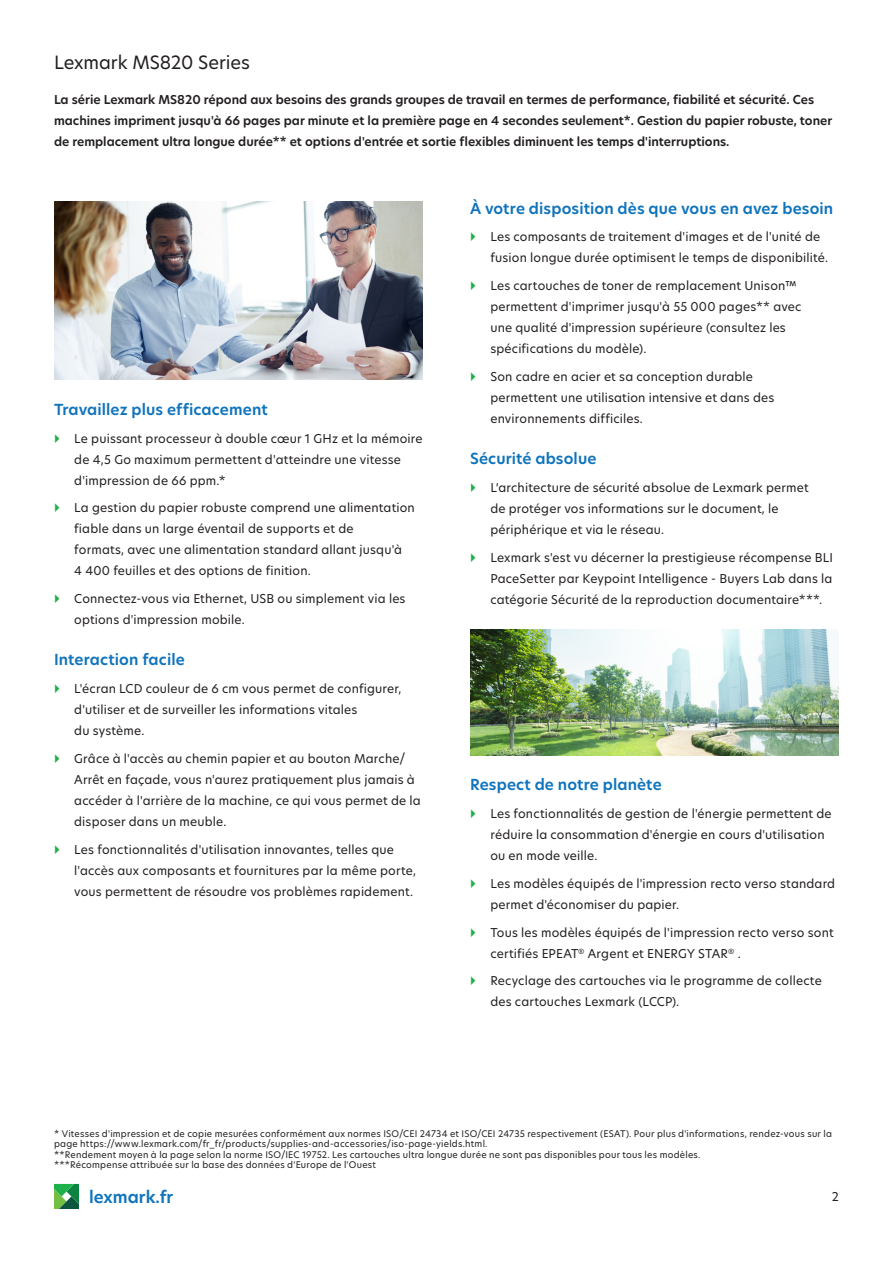
<style>
.page{position:relative;width:893px;height:1263px;background:#fff}
.page>*{position:absolute;margin:0;border:0;box-sizing:border-box;transform-origin:0 0}
.Title_-_secondary_he{font:18px "TP Hero";letter-spacing:-.005em;color:#231f20}
.URL{font:600 16.5px "TP Hero";color:#1074bc}
.Body_header_-_level{font:600 15px "TP Hero";letter-spacing:.01em;color:#1074bc}
.t1{font:12px/21px "TP Hero";letter-spacing:.015em;color:#231f20}
.Introduction_paragra{font:600 12px/21px "TP Hero";color:#231f20}
.Footnotes{font:9px/10.5px "TP Hero";letter-spacing:.025em;color:#231f20}
</style>
<div class="page">
<svg style="left:54px;top:1184px;width:25px;height:25px"></svg>
<img style="left:54px;top:201px;width:369px;height:179px">
<img style="left:470px;top:630px;width:369px;height:125px">
<p class="Title_-_secondary_he" style="left:54px;top:50px;width:197px">Lexmark MS820 Series</p>
<p class="Introduction_paragra" style="left:54px;top:89px;width:780px">La série Lexmark MS820 répond aux besoins des grands groupes de travail en termes de performance, fiabilité et sécurité. Ces machines impriment jusqu'à 66 pages par minute et la première page en 4 secondes seulement*. Gestion du papier robuste, toner de remplacement ultra longue durée** et options d'entrée et sortie flexibles diminuent les temps d'interruptions.</p>
<p class="Body_header_-_level" style="left:54px;top:399px;width:215px">Travaillez plus efficacement</p>
<p class="t1" style="left:74px;top:428px;width:350px">Le puissant processeur à double cœur 1 GHz et la mémoire de 4,5 Go maximum permettent d'atteindre une vitesse d'impression de 66 ppm.*</p>
<p class="t1" style="left:74px;top:497px;width:342px">La gestion du papier robuste comprend une alimentation fiable dans un large éventail de supports et de<br>formats, avec une alimentation standard allant jusqu'à<br>4 400 feuilles et des options de finition.</p>
<p class="t1" style="left:74px;top:588px;width:333px">Connectez-vous via Ethernet, USB ou simplement via les options d'impression mobile.</p>
<p class="Body_header_-_level" style="left:54px;top:650px;width:132px">Interaction facile</p>
<p class="t1" style="left:74px;top:678px;width:329px">L'écran LCD couleur de 6 cm vous permet de configurer, d'utiliser et de surveiller les informations vitales<br>du système.</p>
<p class="t1" style="left:74px;top:748px;width:348px">Grâce à l'accès au chemin papier et au bouton Marche/ Arrêt en façade, vous n'aurez pratiquement plus jamais à accéder à l'arrière de la machine, ce qui vous permet de la disposer dans un meuble.</p>
<p class="t1" style="left:74px;top:839px;width:343px">Les fonctionnalités d'utilisation innovantes, telles que l'accès aux composants et fournitures par la même porte, vous permettent de résoudre vos problèmes rapidement.</p>
<p class="Body_header_-_level" style="left:470px;top:198px;width:365px">À votre disposition dès que vous en avez besoin</p>
<p class="t1" style="left:490px;top:226px;width:339px">Les composants de traitement d'images et de l'unité de fusion longue durée optimisent le temps de disponibilité.</p>
<p class="t1" style="left:490px;top:275px;width:313px">Les cartouches de toner de remplacement Unison™ permettent d'imprimer jusqu'à 55 000 pages** avec une qualité d'impression supérieure (consultez les spécifications du modèle).</p>
<p class="t1" style="left:490px;top:366px;width:286px">Son cadre en acier et sa conception durable permettent une utilisation intensive et dans des environnements difficiles.</p>
<p class="Body_header_-_level" style="left:470px;top:448px;width:128px">Sécurité absolue</p>
<p class="t1" style="left:490px;top:477px;width:320px">L’architecture de sécurité absolue de Lexmark permet de protéger vos informations sur le document, le périphérique et via le réseau.</p>
<p class="t1" style="left:490px;top:546px;width:344px;text-align:justify">Lexmark s'est vu décerner la prestigieuse récompense BLI PaceSetter par Keypoint Intelligence - Buyers Lab dans la catégorie Sécurité de la reproduction documentaire***.</p>
<p class="Body_header_-_level" style="left:470px;top:775px;width:193px">Respect de notre planète</p>
<p class="t1" style="left:490px;top:803px;width:343px">Les fonctionnalités de gestion de l'énergie permettent de réduire la consommation d'énergie en cours d'utilisation ou en mode veille.</p>
<p class="t1" style="left:490px;top:873px;width:346px">Les modèles équipés de l'impression recto verso standard permet d'économiser du papier.</p>
<p class="t1" style="left:490px;top:921px;width:345px">Tous les modèles équipés de l'impression recto verso sont certifiés EPEAT<sup>®</sup> Argent et ENERGY STAR<sup>®</sup> .</p>
<p class="t1" style="left:490px;top:970px;width:333px">Recyclage des cartouches via le programme de collecte des cartouches Lexmark (LCCP).</p>
<p class="Footnotes" style="left:54px;top:1128px;width:779px">* Vitesses d'impression et de copie mesurées conformément aux normes ISO/CEI 24734 et ISO/CEI 24735 respectivement (ESAT). Pour plus d'informations, rendez-vous sur la page https://www.lexmark.com/fr_fr/products/supplies-and-accessories/iso-page-yields.html.</p>
<p class="Footnotes" style="left:54px;top:1149px;width:648px">**Rendement moyen à la page selon la norme ISO/IEC 19752. Les cartouches ultra longue durée ne sont pas disponibles pour tous les modèles.</p>
<p class="Footnotes" style="left:54px;top:1160px;width:324px">***Récompense attribuée sur la base des données d'Europe de l'Ouest</p>
<p class="URL" style="left:89px;top:1186px;width:86px">lexmark.fr</p>
<p class="t1" style="left:832px;top:1186px;width:9px">2</p>
</div>
